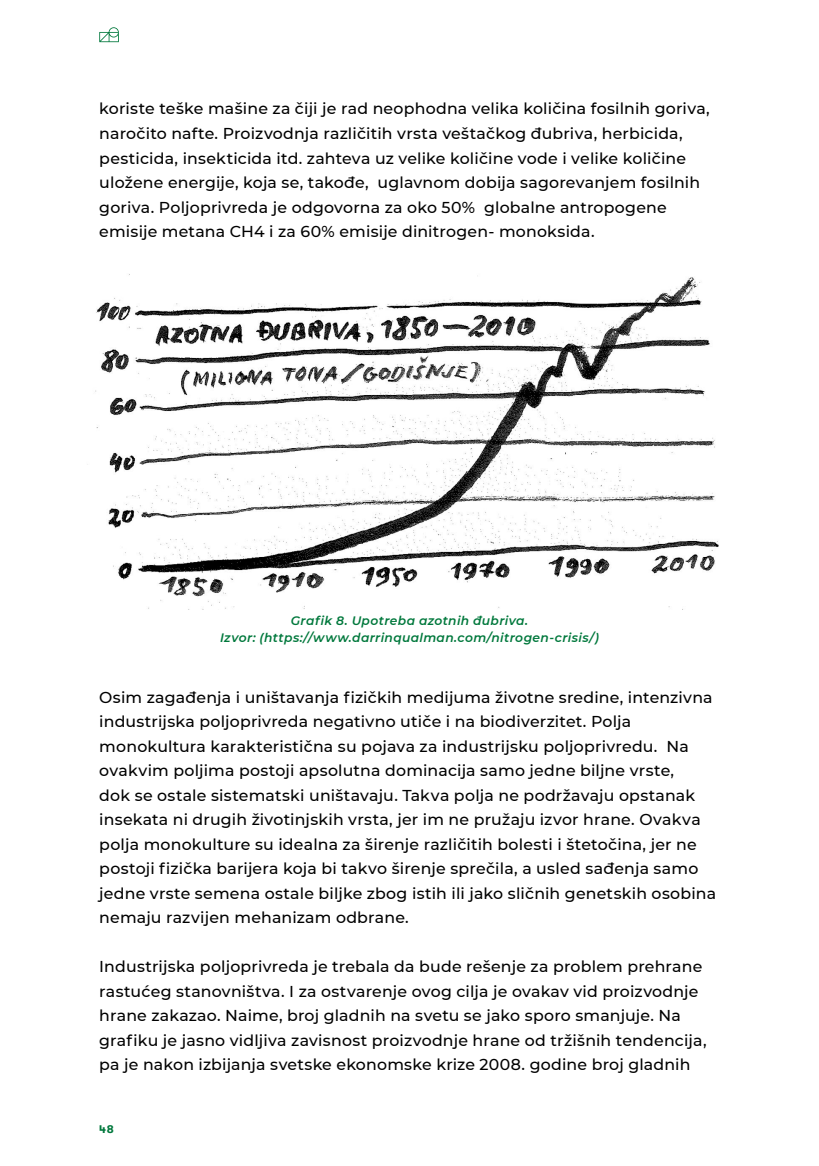
<style>
.page{position:relative;width:819px;height:1166px;background:#fff}
.page>*{position:absolute;margin:0;border:0;box-sizing:border-box;transform-origin:0 0}
.t1{font:500 15.75px/24.5px "Montserrat";letter-spacing:.01em;color:#000}
.t2{font:italic 600 12.25px/17.5px "Montserrat";letter-spacing:.03em;color:#00783c;text-align:center}
.t3{font:700 11.38px "GT Walsheim";color:#00783c}
</style>
<div class="page">
<svg style="left:99px;top:27px;width:20px;height:15px"></svg>
<img style="left:95px;top:274px;width:624px;height:336px">
<p class="t1" style="left:99px;top:96px;width:612px">koriste teške mašine za čiji je rad neophodna velika količina fosilnih goriva, naročito nafte. Proizvodnja različitih vrsta veštačkog đubriva, herbicida, pesticida, insekticida itd. zahteva uz velike količine vode i velike količine uložene energije, koja se, takođe, uglavnom dobija sagorevanjem fosilnih goriva. Poljoprivreda je odgovorna za oko 50% globalne antropogene emisije metana CH4 i za 60% emisije dinitrogen- monoksida.</p>
<p class="t2" style="left:220px;top:611px;width:380px">Grafik 8. Upotreba azotnih đubriva.<br>Izvor: (https://www.darrinqualman.com/nitrogen-crisis/)</p>
<p class="t1" style="left:99px;top:684px;width:618px">Osim zagađenja i uništavanja fizičkih medijuma životne sredine, intenzivna industrijska poljoprivreda negativno utiče i na biodiverzitet. Polja monokultura karakteristična su pojava za industrijsku poljoprivredu. Na ovakvim poljima postoji apsolutna dominacija samo jedne biljne vrste,<br>dok se ostale sistematski uništavaju. Takva polja ne podržavaju opstanak insekata ni drugih životinjskih vrsta, jer im ne pružaju izvor hrane. Ovakva polja monokulture su idealna za širenje različitih bolesti i štetočina, jer ne postoji fizička barijera koja bi takvo širenje sprečila, a usled sađenja samo jedne vrste semena ostale biljke zbog istih ili jako sličnih genetskih osobina nemaju razvijen mehanizam odbrane.</p>
<p class="t1" style="left:99px;top:954px;width:609px">Industrijska poljoprivreda je trebala da bude rešenje za problem prehrane rastućeg stanovništva. I za ostvarenje ovog cilja je ovakav vid proizvodnje hrane zakazao. Naime, broj gladnih na svetu se jako sporo smanjuje. Na grafiku je jasno vidljiva zavisnost proizvodnje hrane od tržišnih tendencija, pa je nakon izbijanja svetske ekonomske krize 2008. godine broj gladnih</p>
<p class="t3" style="left:99px;top:1122px;width:16px">48</p>
</div>
